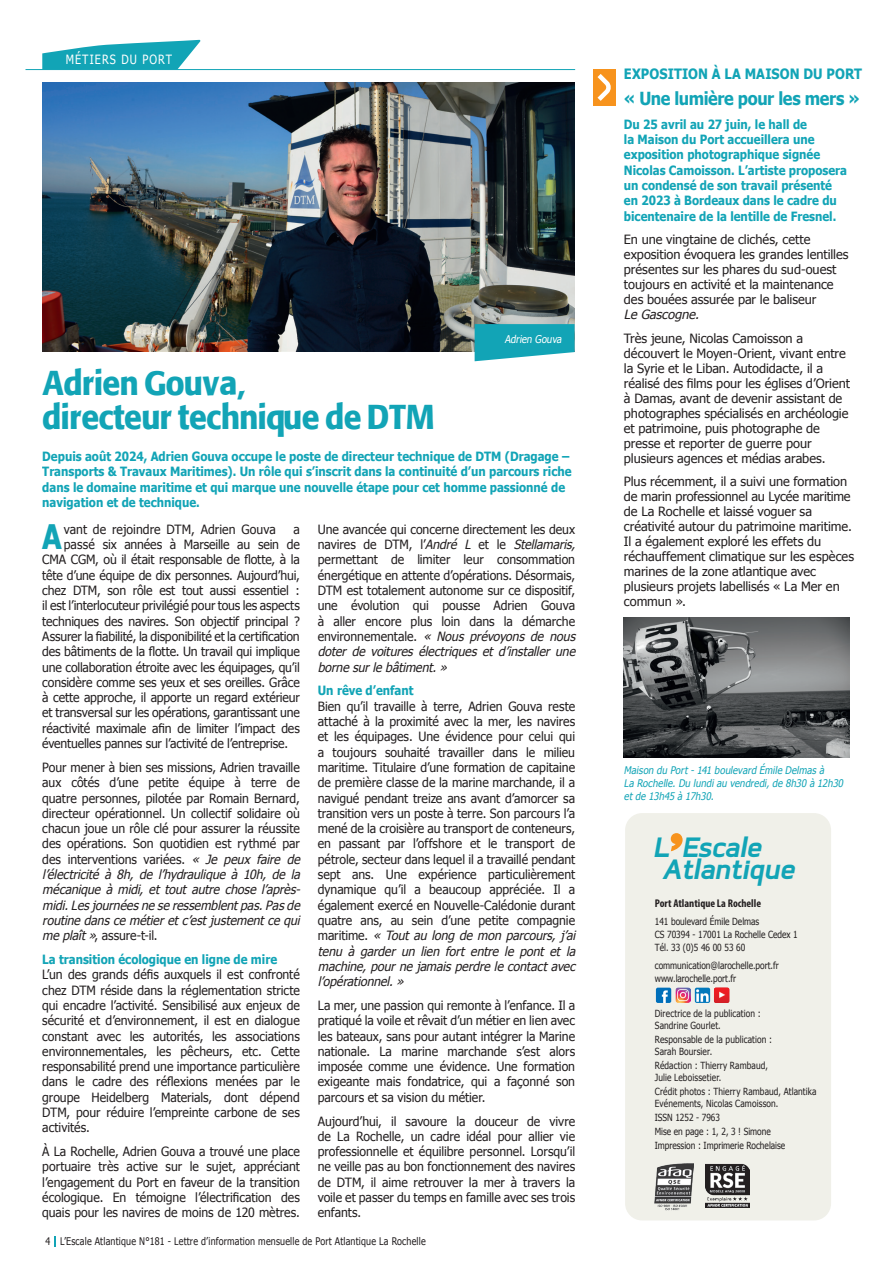
<style>
.page{position:relative;width:893px;height:1263px;background:#fff}
.page>*{position:absolute;margin:0;border:0;box-sizing:border-box;transform-origin:0 0}
.t1{font:600 36px/34.5px "Cartoon";letter-spacing:.005em;color:#12a4b6}
.t2{font:700 33.75px "Tahoma";color:#12a4b6;scale:.85 1}
.t3{font:italic 700 33.15px "Coupe";color:#12a4b6}
.t4{font:700 18px "Tahoma";letter-spacing:-.025em;color:#12a4b6;scale:.9 1}
.t5{font:700 14.25px "Tahoma";letter-spacing:.005em;color:#12a4b6;scale:.9 1}
.t6{font:12.75px/15.3px "Tahoma";letter-spacing:-.005em;color:#231f20;text-align:justify;scale:.96 1}
.t7{font:12.75px/15px "Tahoma";letter-spacing:-.005em;color:#231f20}
.t8{font:700 12.75px/15.3px "Tahoma";color:#12a4b6;scale:.9 1}
.t9{font:12.75px "Tahoma";letter-spacing:.1em;color:#fff;scale:.85 1}
.t10{font:700 condensed 11.25px "Myriad Pro";color:#231f20}
.t11{font:10.65px "Tahoma";color:#fff;scale:.9 1}
.t12{font:italic 10.5px/12.6px "Tahoma";color:#12a4b6;scale:.9 1}
.t13{font:10.5px "Tahoma";letter-spacing:.02em;color:#231f20;scale:.85 1}
.t14{font:9.75px/12px "Tahoma";letter-spacing:.005em;color:#231f20;scale:.85 1}
.s1{font-style:italic}
</style>
<div class="page">
<div style="left:625px;top:813px;width:206px;height:407px;background:#f0f0e9;border-radius:17px"></div>
<svg style="left:671px;top:833px;width:12px;height:18px"></svg>
<img style="left:655px;top:1163px;width:39px;height:47px">
<img style="left:706px;top:1164px;width:44px;height:43px">
<img style="left:695px;top:988px;width:15px;height:15px">
<img style="left:676px;top:988px;width:15px;height:15px">
<div style="left:656px;top:988px;width:15px;height:15px;background:#006fba;border-radius:2px"></div>
<svg style="left:662px;top:990px;width:6px;height:13px"></svg>
<img style="left:714px;top:988px;width:15px;height:15px">
<img style="left:43px;top:83px;width:532px;height:269px">
<svg style="left:42px;top:40px;width:159px;height:29px"></svg>
<hr style="left:26px;top:69px;width:549px;height:1px;background:#12a4b6">
<svg style="left:475px;top:324px;width:100px;height:37px;background:#2eaebe"></svg>
<svg style="left:593px;top:69px;width:22px;height:37px"></svg>
<img style="left:624px;top:618px;width:226px;height:139px">
<p class="t9" style="left:66px;top:51px;width:127px">MÉTIERS DU PORT</p>
<p class="t11" style="left:505px;top:332px;width:67px">Adrien Gouva</p>
<p class="t1" style="left:42px;top:366px;width:393px">Adrien Gouva,<br>directeur technique de DTM</p>
<p class="t8" style="left:42px;top:448px;width:590px">Depuis août 2024, Adrien Gouva occupe le poste de directeur technique de DTM (Dragage – Transports &amp; Travaux Maritimes). Un rôle qui s’inscrit dans la continuité d’un parcours riche dans le domaine maritime et qui marque une nouvelle étape pour cet homme passionné de navigation et de technique.</p>
<p class="t6" style="left:318px;top:521px;width:273px;text-align:left">Une avancée qui concerne directement les deux n a v i r e s d e DT M , l ’<span class="s1">André L</span> e t l e <span class="s1">Stellamaris, </span>permettant de limiter leur consommation énergétique en attente d’opérations. Désormais, DTM est totalement autonome sur ce dispositif, une évolution qui pousse Adrien Gouva à aller encore plus loin dans la démarche environnementale. <span class="s1">« Nous prévoyons de nous doter de voitures électriques et d’installer une bornesurlebâtiment.»</span></p>
<p class="t8" style="left:318px;top:682px;width:108px">Un rêve d’enfant</p>
<p class="t6" style="left:318px;top:698px;width:273px;text-align:left">Bien qu’il travaille à terre, Adrien Gouva reste attaché à la proximité avec la mer, les navires et les équipages. Une évidence pour celui qui a toujours souhaité travailler dans le milieu maritime. Titulaire d’une formation de capitaine de première classe de la marine marchande, il a navigué pendant treize ans avant d’amorcer sa transition vers un poste à terre. Son parcours l’a mené de la croisière au transport de conteneurs, en passant par l’offshore et le transport de pétrole, secteur dans lequel il a travaillé pendant sept ans. Une expérience particulièrement dynamique qu’il a beaucoup appréciée. Il a également exercé en Nouvelle-Calédonie durant quatre ans, au sein d’une petite compagnie m a r i t i m e . <span class="s1">« Tout au long de mon parcours, j ’ai tenu à garder un lien fort entre le pont et la machine,pournejamaisperdrelecontactavec l’opérationnel.»</span></p>
<p class="t6" style="left:318px;top:997px;width:270px">La mer, une passion qui remonte à l’enfance. Il a pratiqué la voile et rêvait d’un métier en lien avec les bateaux, sans pour autant intégrer la Marine nationale. La marine marchande s’est alors imposée comme une évidence. Une formation exigeante mais fondatrice, qui a façonné son parcours et sa vision du métier.</p>
<p class="t6" style="left:318px;top:1113px;width:270px">Aujourd’hui, il savoure la douceur de vivre de La Rochelle, un cadre idéal pour allier vie professionnelle et équilibre personnel. Lorsqu’il ne veille pas au bon fonctionnement des navires de DTM, il aime retrouver la mer à travers la voile et passer du temps en famille avec ses trois enfants.</p>
<p class="t2" style="left:42px;top:513px;width:25px">A</p>
<p class="t6" style="left:64px;top:521px;width:223px">vant de rejoindre DTM, Adrien Gouva</p>
<p class="t6" style="left:293px;top:521px;width:8px">a</p>
<p class="t6" style="left:64px;top:536px;width:247px">passé six années à Marseille au sein de</p>
<p class="t6" style="left:42px;top:552px;width:270px">CMA CGM, où il était responsable de flotte, à la</p>
<p class="t6" style="left:42px;top:567px;width:270px">tête d’une équipe de dix personnes. Aujourd’hui,</p>
<p class="t6" style="left:42px;top:582px;width:270px">chez DTM, son rôle est tout aussi essentiel :</p>
<p class="t6" style="left:42px;top:597px;width:270px">il est l’interlocuteur privilégié pour tous les aspects</p>
<p class="t6" style="left:42px;top:613px;width:270px">techniques des navires. Son objectif principal ?</p>
<p class="t6" style="left:42px;top:628px;width:270px">Assurer la fiabilité, la disponibilité et la certification</p>
<p class="t6" style="left:42px;top:643px;width:270px">des bâtiments de la flotte. Un travail qui implique</p>
<p class="t6" style="left:42px;top:659px;width:270px">une collaboration étroite avec les équipages, qu’il</p>
<p class="t6" style="left:42px;top:674px;width:270px">considère comme ses yeux et ses oreilles. Grâce</p>
<p class="t6" style="left:42px;top:689px;width:270px">à cette approche, il apporte un regard extérieur</p>
<p class="t6" style="left:42px;top:705px;width:270px">et transversal sur les opérations, garantissant une</p>
<p class="t6" style="left:42px;top:720px;width:270px">réactivité maximale afin de limiter l’impact des</p>
<p class="t6" style="left:42px;top:735px;width:258px">éventuelles pannes sur l’activité de l’entreprise.</p>
<p class="t6" style="left:42px;top:759px;width:273px;text-align:left">Pour mener à bien ses missions, Adrien travaille aux côtés d’une petite équipe à terre de quatre personnes, pilotée par Romain Bernard, directeur opérationnel. Un collectif solidaire où chacun joue un rôle clé pour assurer la réussite des opérations. Son quotidien est rythmé par des interventions variées. <span class="s1">« Je peux faire de l’électricité à 8h, de l’hydraulique à 10h, de la mécanique à midi, et tout autre chose l’après&shy;midi.Lesjournéesneseressemblentpas.Pasde routinedanscemétieretc’estjustementcequi meplaît»</span>, assure-t-il.</p>
<p class="t8" style="left:42px;top:951px;width:262px">La transition écologique en ligne de mire</p>
<p class="t6" style="left:42px;top:966px;width:270px">L’un des grands défis auxquels il est confronté chez DTM réside dans la réglementation stricte qui encadre l’activité. Sensibilisé aux enjeux de sécurité et d’environnement, il est en dialogue constant avec les autorités, les associations environnementales, les pêcheurs, etc. Cette responsabilité prend une importance particulière dans le cadre des réflexions menées par le groupe Heidelberg Materials, dont dépend DTM, pour réduire l’empreinte carbone de ses activités.</p>
<p class="t6" style="left:42px;top:1143px;width:270px">À La Rochelle, Adrien Gouva a trouvé une place portuaire très active sur le sujet, appréciant l’engagement du Port en faveur de la transition écologique. En témoigne l’électrification des quais pour les navires de moins de 120 mètres.</p>
<p class="t13" style="left:45px;top:1234px;width:449px">4 L’Escale Atlantique N°181 - Lettre d’information mensuelle de Port Atlantique La Rochelle</p>
<p class="t5" style="left:624px;top:64px;width:266px">EXPOSITION À LA MAISON DU PORT</p>
<p class="t4" style="left:624px;top:86px;width:264px">« Une lumière pour les mers »</p>
<p class="t8" style="left:624px;top:116px;width:249px">Du 25 avril au 27 juin, le hall de<br>la Maison du Port accueillera une exposition photographique signée Nicolas Camoisson. L’artiste proposera un condensé de son travail présenté en 2023 à Bordeaux dans le cadre du bicentenaire de la lentille de Fresnel.</p>
<p class="t7" style="left:624px;top:231px;width:226px">En une vingtaine de clichés, cette exposition évoquera les grandes lentilles présentes sur les phares du sud-ouest toujours en activité et la maintenance des bouées assurée par le baliseur<br><span class="s1">Le Gascogne.</span></p>
<p class="t7" style="left:624px;top:330px;width:228px">Très jeune, Nicolas Camoisson a découvert le Moyen-Orient, vivant entre la Syrie et le Liban. Autodidacte, il a réalisé des films pour les églises d’Orient à Damas, avant de devenir assistant de photographes spécialisés en archéologie et patrimoine, puis photographe de presse et reporter de guerre pour plusieurs agences et médias arabes.</p>
<p class="t7" style="left:624px;top:473px;width:232px">Plus récemment, il a suivi une formation de marin professionnel au Lycée maritime de La Rochelle et laissé voguer sa créativité autour du patrimoine maritime.<br>Il a également exploré les effets du réchauffement climatique sur les espèces marines de la zone atlantique avec plusieurs projets labellisés « La Mer en commun ».</p>
<p class="t12" style="left:624px;top:764px;width:248px">Maison du Port - 141 boulevard Émile Delmas à<br>La Rochelle. Du lundi au vendredi, de 8h30 à 12h30 et de 13h45 à 17h30.</p>
<p class="t3" style="left:653px;top:830px;width:116px">L Escale</p>
<p class="t3" style="left:662px;top:852px;width:140px">Atlantique</p>
<p class="t10" style="left:655px;top:896px;width:108px">Port Atlantique La Rochelle</p>
<p class="t14" style="left:655px;top:915px;width:124px">141 boulevard Émile Delmas</p>
<p class="t14" style="left:655px;top:928px;width:170px">CS 70394 - 17001 La Rochelle Cedex 1</p>
<p class="t14" style="left:655px;top:941px;width:108px">Tél. 33 (0)5 46 00 53 60</p>
<p class="t14" style="left:655px;top:958px;width:147px;line-height:13.2px">communication@larochelle.port.fr www.larochelle.port.fr</p>
<p class="t14" style="left:655px;top:1007px;width:126px">Directrice de la publication :<br>Sandrine Gourlet.</p>
<p class="t14" style="left:655px;top:1033px;width:139px">Responsable de la publication :<br>Sarah Boursier.</p>
<p class="t14" style="left:655px;top:1059px;width:135px">Rédaction : Thierry Rambaud,<br>Julie Leboissetier.</p>
<p class="t14" style="left:655px;top:1085px;width:192px">Crédit photos : Thierry Rambaud, Atlantika<br>Evénements, Nicolas Camoisson.</p>
<p class="t14" style="left:655px;top:1111px;width:78px">ISSN 1252 - 7963</p>
<p class="t14" style="left:655px;top:1125px;width:138px">Mise en page : 1, 2, 3 ! Simone</p>
<p class="t14" style="left:655px;top:1139px;width:155px">Impression : Imprimerie Rochelaise</p>
</div>
